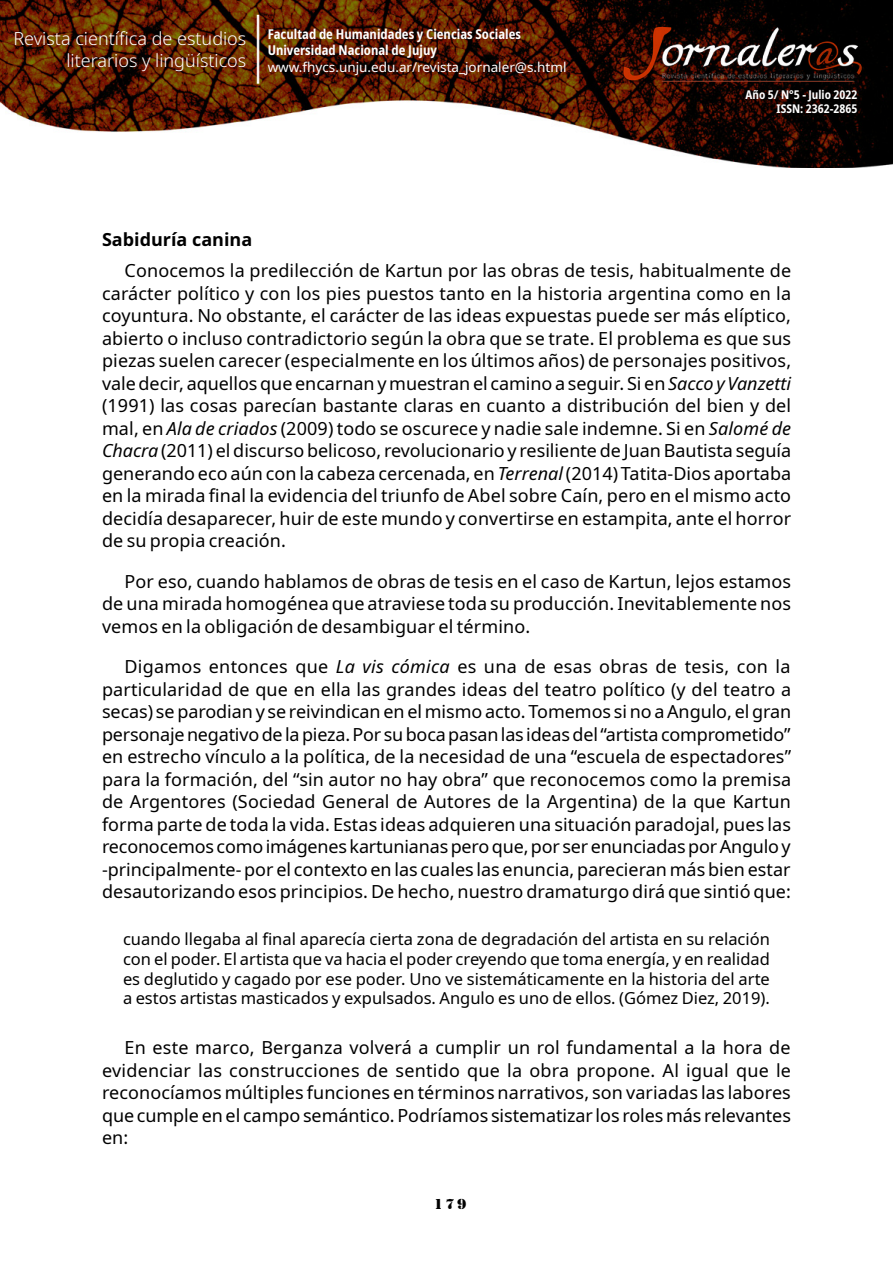
<style>
.page{position:relative;width:893px;height:1263px;background:#fff}
.page>*{position:absolute;margin:0;border:0;box-sizing:border-box;transform-origin:0 0}
.t1{font:18px/22.5px "Noto Sans";letter-spacing:.005em;color:#000;text-align:justify}
.t2{font:300 18px/21.6px "Noto Sans";color:#fff;text-align:right}
.t3{font:700 18px "Noto Sans";color:#000}
.t4{font:16.5px/19.8px "Noto Sans";color:#000;text-align:justify}
.t5{font:15px "Stencil";color:#000;scale:1.1 1}
.t6{font:700 condensed 13.5px/16.2px "Noto Sans";color:#fff}
.t7{font:13.5px "Noto Sans";color:#fff}
.t8{font:700 condensed 12px/14.4px "Noto Sans";color:#fff;text-align:right}
.s1{font-style:italic}
</style>
<div class="page">
<img style="left:0;top:0;width:893px;height:167px">
<div style="left:257px;top:15px;width:2px;height:69px;background:#fff;border:1px solid #fff"></div>
<img style="left:621px;top:26px;width:246px;height:55px">
<div style="left:748px;top:92px;width:128px;height:40px;background:#000;opacity:.75"></div>
<p class="t2" style="left:14px;top:28px;width:234px">Revista científica de estudios literarios y lingüísticos</p>
<p class="t6" style="left:268px;top:26px;width:255px">Facultad de Humanidades y Ciencias Sociales<br>Universidad Nacional de Jujuy</p>
<p class="t7" style="left:268px;top:57px;width:300px">www.fhycs.unju.edu.ar/revista_jornaler@s.html</p>
<p class="t8" style="left:746px;top:87px;width:113px">Año 5/ N°5 - Julio 2022<br>ISSN: 2362-2865</p>
<p class="t3" style="left:102px;top:226px;width:152px">Sabiduría canina</p>
<p class="t1" style="left:102px;top:260px;width:691px;text-indent:22px">Conocemos la predilección de Kartun por las obras de tesis, habitualmente de carácter político y con los pies puestos tanto en la historia argentina como en la coyuntura. No obstante, el carácter de las ideas expuestas puede ser más elíptico, abierto o incluso contradictorio según la obra que se trate. El problema es que sus piezas suelen carecer (especialmente en los últimos años) de personajes positivos, vale decir, aquellos que encarnan y muestran el camino a seguir. Si en <span class="s1">Sacco y Vanzetti </span>(1991) las cosas parecían bastante claras en cuanto a distribución del bien y del mal, en <span class="s1">Ala de criados</span> (2009) todo se oscurece y nadie sale indemne. Si en <span class="s1">Salomé de Chacra</span> (2011) el discurso belicoso, revolucionario y resiliente de Juan Bautista seguía generando eco aún con la cabeza cercenada, en <span class="s1">Terrenal</span> (2014) Tatita-Dios aportaba en la mirada final la evidencia del triunfo de Abel sobre Caín, pero en el mismo acto decidía desaparecer, huir de este mundo y convertirse en estampita, ante el horror de su propia creación.</p>
<p class="t1" style="left:102px;top:570px;width:691px;text-indent:22px">Por eso, cuando hablamos de obras de tesis en el caso de Kartun, lejos estamos de una mirada homogénea que atraviese toda su producción. Inevitablemente nos vemos en la obligación de desambiguar el término.</p>
<p class="t1" style="left:102px;top:656px;width:691px;text-indent:22px">Digamos entonces que <span class="s1">La vis cómica</span> es una de esas obras de tesis, con la particularidad de que en ella las grandes ideas del teatro político (y del teatro a secas) se parodian y se reivindican en el mismo acto. Tomemos si no a Angulo, el gran personaje negativo de la pieza. Por su boca pasan las ideas del “artista comprometido” en estrecho vínculo a la política, de la necesidad de una “escuela de espectadores” para la formación, del “sin autor no hay obra” que reconocemos como la premisa de Argentores (Sociedad General de Autores de la Argentina) de la que Kartun forma parte de toda la vida. Estas ideas adquieren una situación paradojal, pues las reconocemos como imágenes kartunianas pero que, por ser enunciadas por Angulo y -principalmente- por el contexto en las cuales las enuncia, parecieran más bien estar desautorizando esos principios. De hecho, nuestro dramaturgo dirá que sintió que:</p>
<p class="t4" style="left:123px;top:929px;width:648px">cuando llegaba al final aparecía cierta zona de degradación del artista en su relación con el poder. El artista que va hacia el poder creyendo que toma energía, y en realidad es deglutido y cagado por ese poder. Uno ve sistemáticamente en la historia del arte a estos artistas masticados y expulsados. Angulo es uno de ellos. (Gómez Diez, 2019).</p>
<p class="t1" style="left:102px;top:1037px;width:691px;text-indent:22px">En este marco, Berganza volverá a cumplir un rol fundamental a la hora de evidenciar las construcciones de sentido que la obra propone. Al igual que le reconocíamos múltiples funciones en términos narrativos, son variadas las labores que cumple en el campo semántico. Podríamos sistematizar los roles más relevantes en:</p>
<p class="t5" style="left:434px;top:1195px;width:31px">179</p>
</div>
